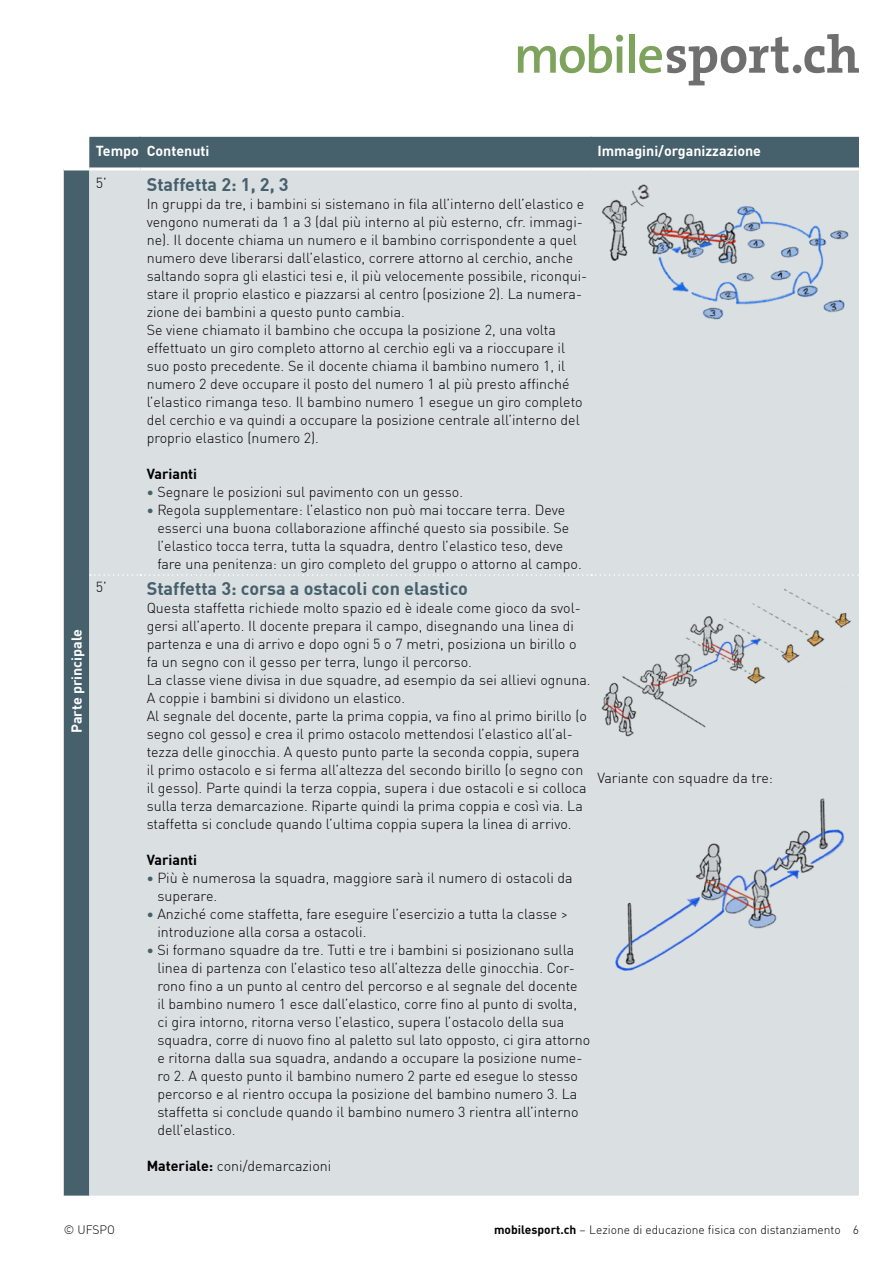
<style>
.page{position:relative;width:893px;height:1263px;background:#fff}
.page>*{position:absolute;margin:0;border:0;box-sizing:border-box;transform-origin:0 0}
.h_Untertitel{font:700 18px "DINOT";color:#46606c}
.Tabellenzelle{font:300 14.25px/18px "DINOT";color:#000}
.Tabellenkopf{font:700 14.25px "DINOT";color:#fff}
.h3_Untertitel{font:700 14.25px "DINOT";color:#000}
.h3_Untertitel-2{font:700 14.25px "DINOT";color:#fff}
.t1{font:300 12px "DINOT";color:#000}
.s1{font-weight:700;color:#46606c}
.s2{font-weight:700}
</style>
<div class="page">
<svg style="left:518px;top:34px;width:105px;height:39px"></svg>
<div style="left:629px;top:34px;width:6px;height:39px;background:#7ea35d"></div>
<svg style="left:639px;top:37px;width:150px;height:48px"></svg>
<div style="left:793px;top:65px;width:8px;height:8px;background:#706f6f;border-radius:50%"></div>
<svg style="left:804px;top:34px;width:55px;height:39px"></svg>
<div style="left:64px;top:137px;width:795px;height:1058px;background:#46606c"></div>
<div style="left:89px;top:170px;width:770px;height:1025px;background:#dadfe2"></div>
<hr style="left:64px;top:136px;width:25px;height:2px;background:#fff">
<hr style="left:140px;top:137px;width:1px;height:30px;background:#46606c">
<hr style="left:590px;top:137px;width:2px;height:30px;background:#46606c">
<hr style="left:64px;top:167px;width:25px;height:3px;background:#fff">
<hr style="left:89px;top:167px;width:51px;height:3px;background:#fff">
<hr style="left:140px;top:167px;width:451px;height:3px;background:#fff">
<hr style="left:591px;top:167px;width:268px;height:3px;background:#fff">
<svg style="left:90px;top:574px;width:769px;height:2px;background:#e0e4e7"></svg>
<img style="left:597px;top:581px;width:260px;height:166px">
<img style="left:597px;top:178px;width:260px;height:151px">
<img style="left:597px;top:791px;width:260px;height:188px">
<h3 class="h3_Untertitel-2" style="left:66px;top:733px;width:106px;rotate:-90deg">Parte principale</h3>
<p class="Tabellenkopf" style="left:96px;top:140px;width:45px">Tempo</p>
<p class="Tabellenkopf" style="left:147px;top:140px;width:64px">Contenuti</p>
<p class="Tabellenkopf" style="left:597px;top:140px;width:165px">Immagini/organizzazione</p>
<p class="Tabellenzelle" style="left:96px;top:172px;width:13px">5’</p>
<h2 class="h_Untertitel" style="left:147px;top:170px;width:143px">Staffetta 2: 1, 2, 3</h2>
<p class="Tabellenzelle" style="left:147px;top:193px;width:442px">In gruppi da tre, i bambini si sistemano in fila all’interno dell’elastico e vengono numerati da 1 a 3 (dal più interno al più esterno, cfr. immagi&shy;ne). Il docente chiama un numero e il bambino corrispondente a quel numero deve liberarsi dall’elastico, correre attorno al cerchio, anche saltando sopra gli elastici tesi e, il più velocemente possibile, riconqui&shy;stare il proprio elastico e piazzarsi al centro (posizione 2). La numera&shy;zione dei bambini a questo punto cambia.</p>
<p class="Tabellenzelle" style="left:147px;top:319px;width:437px">Se viene chiamato il bambino che occupa la posizione 2, una volta effettuato un giro completo attorno al cerchio egli va a rioccupare il suo posto precedente. Se il docente chiama il bambino numero 1, il numero 2 deve occupare il posto del numero 1 al più presto affinché l’elastico rimanga teso. Il bambino numero 1 esegue un giro completo del cerchio e va quindi a occupare la posizione centrale all’interno del proprio elastico (numero 2).</p>
<h3 class="h3_Untertitel" style="left:147px;top:462px;width:52px">Varianti</h3>
<p class="Tabellenzelle" style="left:147px;top:481px;width:318px"><span class="s1">•</span> Segnare le posizioni sul pavimento con un gesso.</p>
<p class="Tabellenzelle" style="left:157px;top:499px;width:426px;text-indent:-11px"><span class="s1">•</span> Regola supplementare: l’elastico non può mai toccare terra. Deve esserci una buona collaborazione affinché questo sia possibile. Se l’elastico tocca terra, tutta la squadra, dentro l’elastico teso, deve fare una penitenza: un giro completo del gruppo o attorno al campo.</p>
<p class="Tabellenzelle" style="left:96px;top:577px;width:13px">5’</p>
<h2 class="h_Untertitel" style="left:147px;top:575px;width:323px">Staffetta 3: corsa a ostacoli con elastico</h2>
<p class="Tabellenzelle" style="left:147px;top:598px;width:436px">Questa staffetta richiede molto spazio ed è ideale come gioco da svol&shy;gersi all’aperto. Il docente prepara il campo, disegnando una linea di partenza e una di arrivo e dopo ogni 5 o 7 metri, posiziona un birillo o fa un segno con il gesso per terra, lungo il percorso.</p>
<p class="Tabellenzelle" style="left:147px;top:670px;width:446px">La classe viene divisa in due squadre, ad esempio da sei allievi ognuna.<br>A coppie i bambini si dividono un elastico.</p>
<p class="Tabellenzelle" style="left:147px;top:706px;width:442px">Al segnale del docente, parte la prima coppia, va fino al primo birillo (o segno col gesso) e crea il primo ostacolo mettendosi l’elastico all’al&shy;tezza delle ginocchia. A questo punto parte la seconda coppia, supera il primo ostacolo e si ferma all’altezza del secondo birillo (o segno con il gesso). Parte quindi la terza coppia, supera i due ostacoli e si colloca sulla terza demarcazione. Riparte quindi la prima coppia e così via. La staffetta si conclude quando l’ultima coppia supera la linea di arrivo.</p>
<h3 class="h3_Untertitel" style="left:147px;top:849px;width:52px">Varianti</h3>
<p class="Tabellenzelle" style="left:157px;top:868px;width:417px;text-indent:-11px"><span class="s1">•</span> Più è numerosa la squadra, maggiore sarà il numero di ostacoli da superare.</p>
<p class="Tabellenzelle" style="left:157px;top:904px;width:412px;text-indent:-11px"><span class="s1">•</span> Anziché come staffetta, fare eseguire l’esercizio a tutta la classe &gt; introduzione alla corsa a ostacoli.</p>
<p class="Tabellenzelle" style="left:157px;top:940px;width:435px;text-indent:-11px"><span class="s1">•</span> Si formano squadre da tre. Tutti e tre i bambini si posizionano sulla linea di partenza con l’elastico teso all’altezza delle ginocchia. Cor&shy;rono fino a un punto al centro del percorso e al segnale del docente<br>il bambino numero 1 esce dall’elastico, corre fino al punto di svolta, ci gira intorno, ritorna verso l’elastico, supera l’ostacolo della sua squadra, corre di nuovo fino al paletto sul lato opposto, ci gira attorno e ritorna dalla sua squadra, andando a occupare la posizione nume&shy;ro 2. A questo punto il bambino numero 2 parte ed esegue lo stesso percorso e al rientro occupa la posizione del bambino numero 3. La staffetta si conclude quando il bambino numero 3 rientra all’interno dell’elastico.</p>
<p class="Tabellenzelle" style="left:147px;top:1156px;width:186px"><span class="s2">Materiale:</span> coni/demarcazioni</p>
<p class="Tabellenzelle" style="left:597px;top:768px;width:177px">Variante con squadre da tre:</p>
<p class="t1" style="left:64px;top:1220px;width:53px">© UFSPO</p>
<p class="t1" style="left:494px;top:1220px;width:366px"><span class="s2">mobilesport.ch</span> – Lezione di educazione fisica con distanziamento 6</p>
</div>
